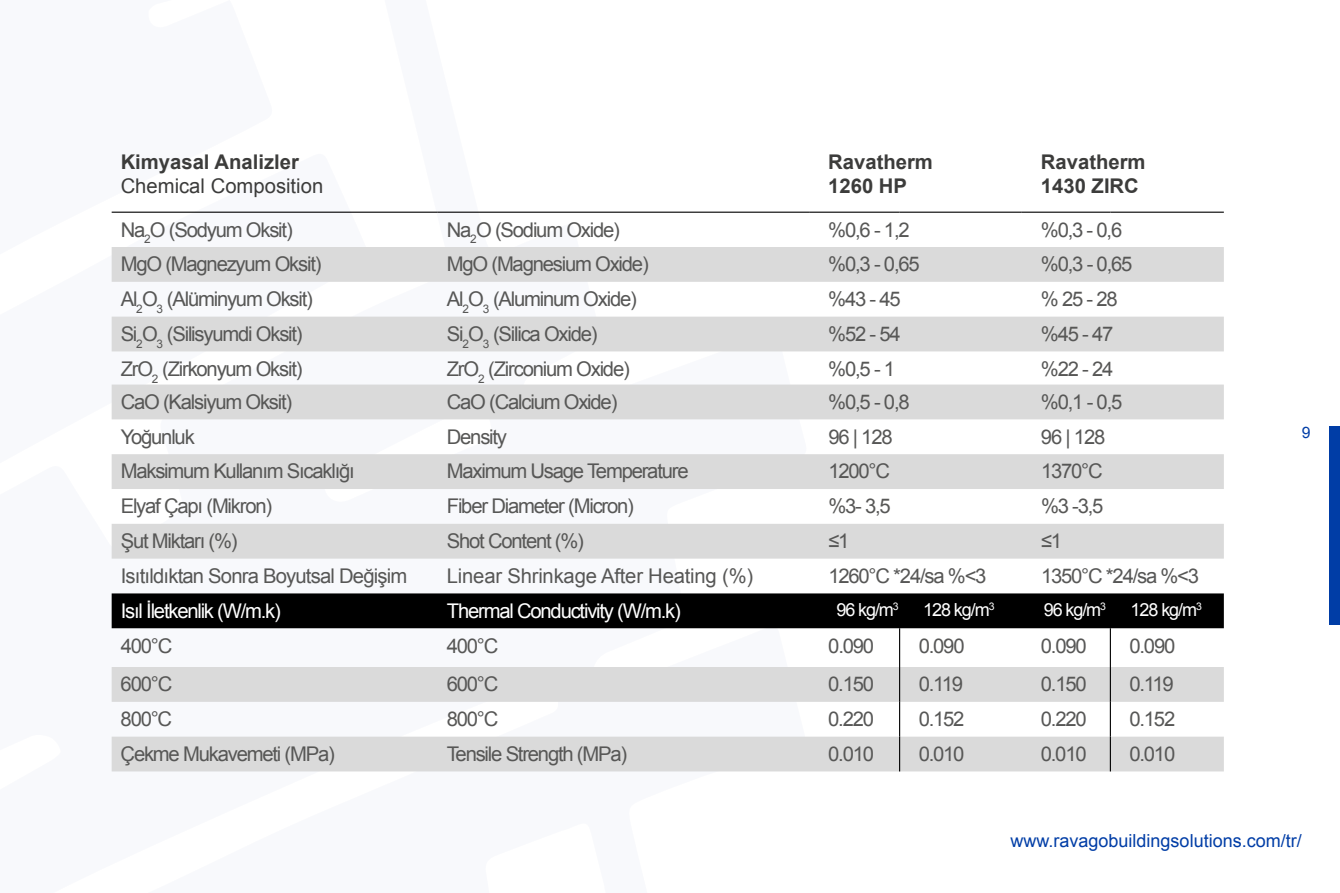
<style>
.page{position:relative;width:1340px;height:893px;background:#fff}
.page>*{position:absolute;margin:0;border:0;box-sizing:border-box;transform-origin:0 0}
.t1{font:20.25px "Arial";letter-spacing:-.06em;color:#575756}
.t2{font:700 20.25px/24.3px "Arial";color:#3c3c3b}
.t3{font:20.25px "Arial";letter-spacing:-.06em;color:#fff}
.t4{font:20.25px "Arial";letter-spacing:-.04em;color:#575756}
.t5{font:20.25px "Arial";letter-spacing:-.01em;color:#575756}
.t6{font:20.25px "Arial";color:#3c3c3b}
.t7{font:18px "Arial";color:#003da6}
.t8{font:18px "Arial";letter-spacing:-.06em;color:#fff}
.t9{font:15.75px "Arial";color:#003da6}
</style>
<div class="page">
<div style="left:1329px;top:427px;width:10px;height:198px;background:#003da6"></div>
<svg style="left:112px;top:247px;width:1111px;height:524px"></svg>
<div style="left:112px;top:593px;width:1111px;height:35px;background:#000"></div>
<hr style="left:112px;top:212px;width:326px;height:1px;background:#000">
<hr style="left:438px;top:212px;width:371px;height:1px;background:#000">
<hr style="left:809px;top:212px;width:90px;height:1px;background:#000">
<hr style="left:899px;top:212px;width:122px;height:1px;background:#000">
<hr style="left:1021px;top:212px;width:89px;height:1px;background:#000">
<hr style="left:1110px;top:212px;width:113px;height:1px;background:#000">
<hr style="left:899px;top:628px;width:1px;height:39px;background:#000">
<hr style="left:899px;top:667px;width:1px;height:35px;background:#000">
<hr style="left:899px;top:702px;width:1px;height:35px;background:#000">
<hr style="left:899px;top:737px;width:1px;height:34px;background:#000">
<hr style="left:1109px;top:628px;width:1px;height:39px;background:#000">
<hr style="left:1109px;top:667px;width:1px;height:35px;background:#000">
<hr style="left:1109px;top:702px;width:1px;height:35px;background:#000">
<hr style="left:1109px;top:737px;width:1px;height:34px;background:#000">
<p class="t2" style="left:121px;top:150px;width:180px">Kimyasal Analizler</p>
<p class="t6" style="left:121px;top:173px;width:204px">Chemical Composition</p>
<p class="t2" style="left:828px;top:150px;width:106px">Ravatherm<br>1260 HP</p>
<p class="t2" style="left:1040px;top:150px;width:106px">Ravatherm<br>1430 ZIRC</p>
<p class="t1" style="left:121px;top:216px;width:173px">Na<sub>2</sub>O (Sodyum Oksit)</p>
<p class="t1" style="left:447px;top:216px;width:175px">Na<sub>2</sub>O (Sodium Oxide)</p>
<p class="t1" style="left:828px;top:216px;width:83px">%0,6 - 1,2</p>
<p class="t1" style="left:1040px;top:216px;width:83px">%0,3 - 0,6</p>
<p class="t1" style="left:121px;top:251px;width:202px">MgO (Magnezyum Oksit)</p>
<p class="t1" style="left:447px;top:251px;width:203px">MgO (Magnesium Oxide)</p>
<p class="t1" style="left:828px;top:251px;width:93px">%0,3 - 0,65</p>
<p class="t1" style="left:1040px;top:251px;width:93px">%0,3 - 0,65</p>
<p class="t1" style="left:121px;top:286px;width:194px">Al<sub>2</sub>O<sub>3</sub> (Alüminyum Oksit)</p>
<p class="t1" style="left:447px;top:286px;width:192px">Al<sub>2</sub>O<sub>3</sub> (Aluminum Oxide)</p>
<p class="t1" style="left:828px;top:286px;width:74px">%43 - 45</p>
<p class="t1" style="left:1040px;top:286px;width:78px">% 25 - 28</p>
<p class="t1" style="left:121px;top:321px;width:183px">Si<sub>2</sub>O<sub>3</sub> (Silisyumdi Oksit)</p>
<p class="t1" style="left:447px;top:321px;width:152px">Si<sub>2</sub>O<sub>3</sub> (Silica Oxide)</p>
<p class="t1" style="left:828px;top:321px;width:74px">%52 - 54</p>
<p class="t1" style="left:1040px;top:321px;width:74px">%45 - 47</p>
<p class="t1" style="left:121px;top:355px;width:183px">ZrO<sub>2</sub> (Zirkonyum Oksit)</p>
<p class="t1" style="left:447px;top:355px;width:184px">ZrO<sub>2</sub> (Zirconium Oxide)</p>
<p class="t1" style="left:828px;top:355px;width:68px">%0,5 - 1</p>
<p class="t1" style="left:1040px;top:355px;width:74px">%22 - 24</p>
<p class="t1" style="left:121px;top:388px;width:173px">CaO (Kalsiyum Oksit)</p>
<p class="t1" style="left:447px;top:388px;width:172px">CaO (Calcium Oxide)</p>
<p class="t1" style="left:828px;top:388px;width:83px">%0,5 - 0,8</p>
<p class="t1" style="left:1040px;top:388px;width:83px">%0,1 - 0,5</p>
<p class="t1" style="left:121px;top:423px;width:76px">Yoğunluk</p>
<p class="t1" style="left:447px;top:423px;width:62px">Density</p>
<p class="t1" style="left:828px;top:423px;width:66px">96 | 128</p>
<p class="t1" style="left:1040px;top:423px;width:66px">96 | 128</p>
<p class="t1" style="left:121px;top:458px;width:235px">Maksimum Kullanım Sıcaklığı</p>
<p class="t1" style="left:447px;top:458px;width:243px">Maximum Usage Temperature</p>
<p class="t1" style="left:828px;top:458px;width:63px">1200°C</p>
<p class="t1" style="left:1041px;top:458px;width:63px">1370°C</p>
<p class="t1" style="left:121px;top:493px;width:153px">Elyaf Çapı (Mikron)</p>
<p class="t1" style="left:447px;top:493px;width:189px">Fiber Diameter (Micron)</p>
<p class="t1" style="left:828px;top:493px;width:64px">%3- 3,5</p>
<p class="t1" style="left:1041px;top:493px;width:64px">%3 -3,5</p>
<p class="t1" style="left:121px;top:528px;width:118px">Şut Miktarı (%)</p>
<p class="t1" style="left:447px;top:528px;width:139px">Shot Content (%)</p>
<p class="t1" style="left:828px;top:528px;width:23px">≤1</p>
<p class="t1" style="left:1041px;top:528px;width:23px">≤1</p>
<p class="t4" style="left:121px;top:563px;width:288px">Isıtıldıktan Sonra Boyutsal Değişim</p>
<p class="t5" style="left:447px;top:563px;width:308px">Linear Shrinkage After Heating (%)</p>
<p class="t1" style="left:828px;top:563px;width:160px">1260°C *24/sa %&lt;3</p>
<p class="t1" style="left:1041px;top:563px;width:160px">1350°C *24/sa %&lt;3</p>
<p class="t3" style="left:121px;top:597px;width:162px">Isıl İletkenlik (W/m.k)</p>
<p class="t3" style="left:447px;top:597px;width:235px">Thermal Conductivity (W/m.k)</p>
<p class="t8" style="left:836px;top:598px;width:64px">96 kg/m<sup>3</sup></p>
<p class="t8" style="left:923px;top:598px;width:73px">128 kg/m<sup>3</sup></p>
<p class="t8" style="left:1043px;top:598px;width:64px">96 kg/m<sup>3</sup></p>
<p class="t8" style="left:1130px;top:598px;width:73px">128 kg/m<sup>3</sup></p>
<p class="t1" style="left:121px;top:632px;width:53px">400°C</p>
<p class="t1" style="left:447px;top:632px;width:53px">400°C</p>
<p class="t1" style="left:828px;top:632px;width:47px">0.090</p>
<p class="t1" style="left:918px;top:632px;width:47px">0.090</p>
<p class="t1" style="left:1040px;top:632px;width:47px">0.090</p>
<p class="t1" style="left:1129px;top:632px;width:47px">0.090</p>
<p class="t1" style="left:121px;top:671px;width:53px">600°C</p>
<p class="t1" style="left:447px;top:671px;width:53px">600°C</p>
<p class="t1" style="left:828px;top:671px;width:47px">0.150</p>
<p class="t1" style="left:918px;top:671px;width:46px">0.119</p>
<p class="t1" style="left:1040px;top:671px;width:47px">0.150</p>
<p class="t1" style="left:1129px;top:671px;width:46px">0.119</p>
<p class="t1" style="left:121px;top:706px;width:53px">800°C</p>
<p class="t1" style="left:447px;top:706px;width:53px">800°C</p>
<p class="t1" style="left:828px;top:706px;width:47px">0.220</p>
<p class="t1" style="left:918px;top:706px;width:47px">0.152</p>
<p class="t1" style="left:1040px;top:706px;width:47px">0.220</p>
<p class="t1" style="left:1129px;top:706px;width:47px">0.152</p>
<p class="t1" style="left:121px;top:741px;width:216px">Çekme Mukavemeti (MPa)</p>
<p class="t1" style="left:447px;top:741px;width:182px">Tensile Strength (MPa)</p>
<p class="t1" style="left:828px;top:741px;width:47px">0.010</p>
<p class="t1" style="left:918px;top:741px;width:47px">0.010</p>
<p class="t1" style="left:1040px;top:741px;width:47px">0.010</p>
<p class="t1" style="left:1129px;top:741px;width:47px">0.010</p>
<p class="t9" style="left:1301px;top:422px;width:10px">9</p>
<p class="t7" style="left:1010px;top:829px;width:293px">www.ravagobuildingsolutions.com/tr/</p>
</div>
